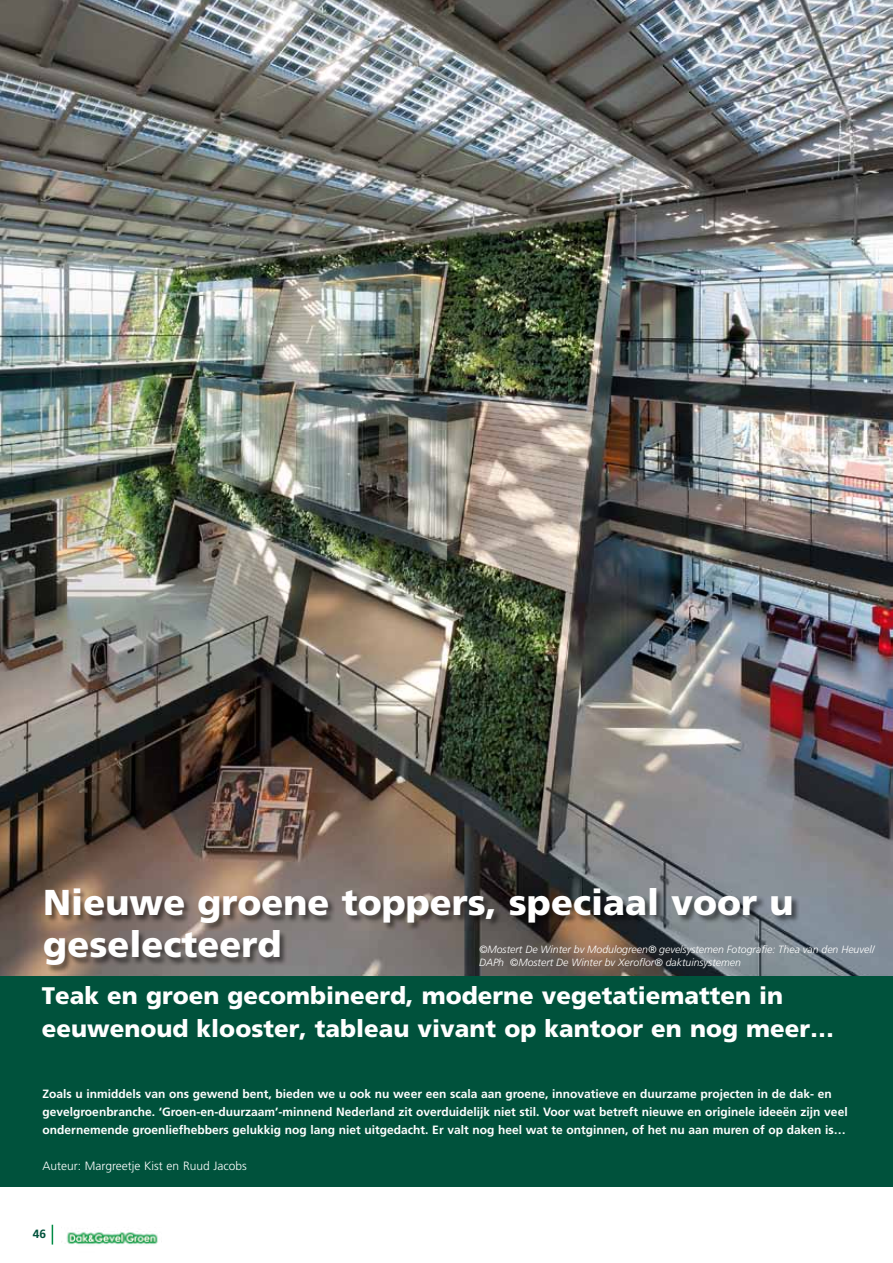
<style>
.page{position:relative;width:893px;height:1263px;background:#fff}
.page>*{position:absolute;margin:0;border:0;box-sizing:border-box;transform-origin:0 0}
.t1{font:900 36px/42px "Frutiger";color:#fff}
.t2{font:900 24px/33px "Frutiger";color:#fff}
.t3{font:700 12px/18px "Frutiger";color:#fff}
.t4{font:300 12px "Frutiger";color:#fff}
.t5{font:700 12px "Frutiger";color:#00523c}
.t6{font:italic 300 10.5px/12.6px "Frutiger";color:#fff}
</style>
<div class="page">
<svg style="left:52px;top:1225px;width:1px;height:19px"></svg>
<img style="left:66px;top:1231px;width:92px;height:14px">
<img style="left:0;top:0;width:893px;height:976px">
<div style="left:45px;top:888px;width:755px;height:86px;background:#000;opacity:.5"></div>
<div style="left:0;top:976px;width:893px;height:210px;background:#00523c"></div>
<hr style="left:892px;top:0;width:1px;height:169px;background:#fecc00">
<h1 class="t1" style="left:43px;top:881px;width:752px">Nieuwe groene toppers, speciaal voor u geselecteerd</h1>
<p class="t6" style="left:479px;top:943px;width:397px">©Mostert De Winter bv Modulogreen® gevelsystemen Fotografie: Thea van den Heuvel/<br>DAPh ©Mostert De Winter bv Xeroflor® daktuinsystemen</p>
<h2 class="t2" style="left:42px;top:979px;width:794px">Teak en groen gecombineerd, moderne vegetatiematten in eeuwenoud klooster, tableau vivant op kantoor en nog meer…</h2>
<p class="t3" style="left:43px;top:1085px;width:807px">Zoals u inmiddels van ons gewend bent, bieden we u ook nu weer een scala aan groene, innovatieve en duurzame projecten in de dak- en gevelgroenbranche. ‘Groen-en-duurzaam’-minnend Nederland zit overduidelijk niet stil. Voor wat betreft nieuwe en originele ideeën zijn veel ondernemende groenliefhebbers gelukkig nog lang niet uitgedacht. Er valt nog heel wat te ontginnen, of het nu aan muren of op daken is…</p>
<p class="t4" style="left:43px;top:1159px;width:206px">Auteur: Margreetje Kist en Ruud Jacobs</p>
<p class="t5" style="left:33px;top:1227px;width:15px">46</p>
</div>
